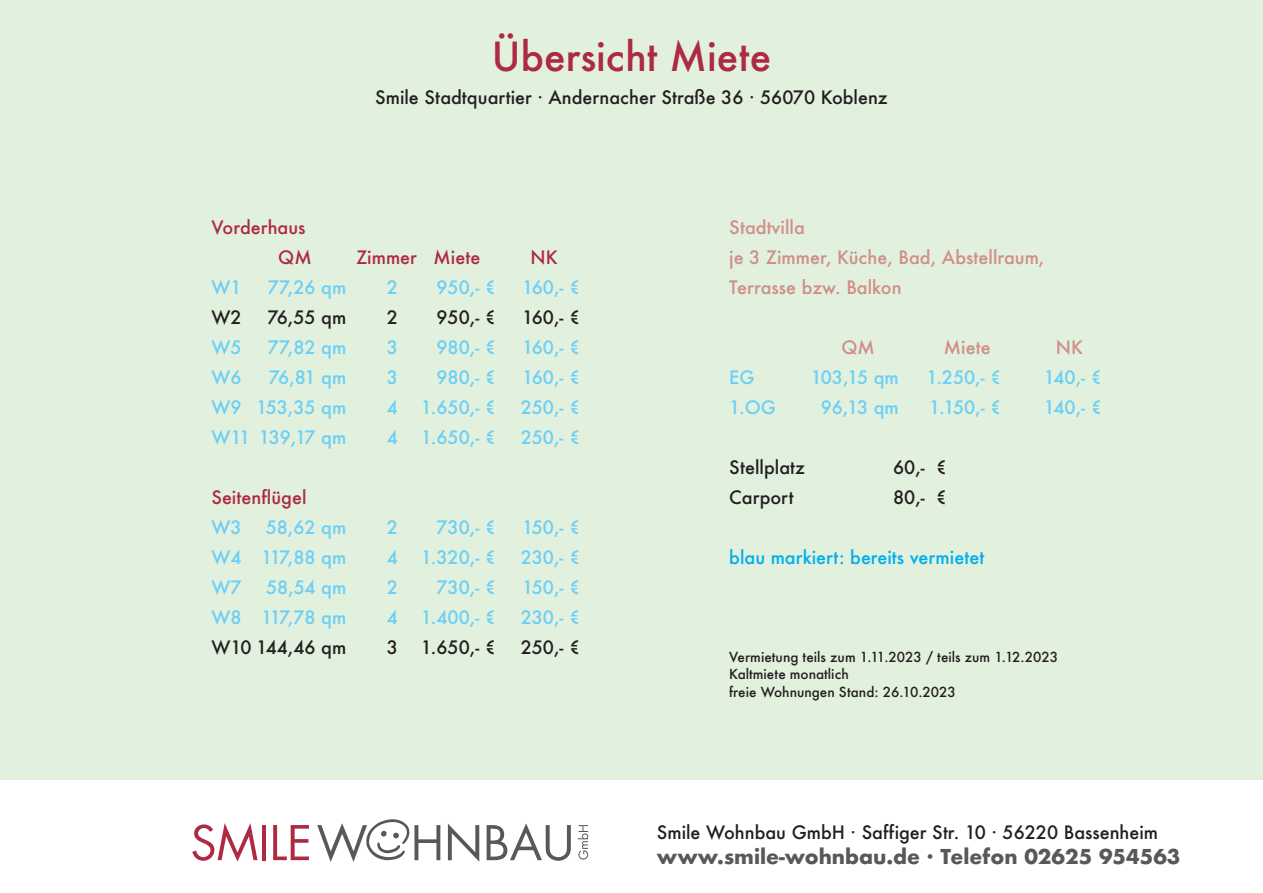
<style>
.page{position:relative;width:1263px;height:893px;background:#fff}
.page>*{position:absolute;margin:0;border:0;box-sizing:border-box;transform-origin:0 0}
.t1{font:500 39px "Futura";color:#ae2a42}
.t2{font:700 19.95px "Futura";color:#57585a}
.t3{font:500 18px "Futura";color:#6bcff6}
.t4{font:500 18px "Futura";color:#231f20}
.t5{font:500 18px "Futura";color:#d08e88}
.t6{font:500 18px "Futura";color:#ae2a42}
.t7{font:500 18px "Futura";color:#00aeef}
.t8{font:500 18px "Futura";letter-spacing:-.035em;color:#6bcff6}
.t9{font:500 13.5px/17.5px "Futura";color:#231f20}
</style>
<div class="page">
<div style="left:0;top:0;width:1263px;height:758px;background:#e2f0de"></div>
<div style="left:0;top:145px;width:1263px;height:635px;background:#e2f0de"></div>
<svg style="left:192px;top:823px;width:65px;height:39px"></svg>
<hr style="left:262px;top:825px;width:4px;height:35px;background:#ae2a42">
<svg style="left:273px;top:825px;width:36px;height:35px"></svg>
<svg style="left:317px;top:819px;width:123px;height:43px"></svg>
<svg style="left:448px;top:824px;width:31px;height:38px"></svg>
<svg style="left:487px;top:823px;width:84px;height:38px"></svg>
<svg style="left:578px;top:825px;width:10px;height:35px"></svg>
<p class="t1" style="left:492px;top:30px;width:281px">Übersicht Miete</p>
<p class="t4" style="left:375px;top:86px;width:514px">Smile Stadtquartier · Andernacher Straße 36 · 56070 Koblenz</p>
<p class="t6" style="left:211px;top:215px;width:96px">Vorderhaus</p>
<p class="t6" style="left:278px;top:245px;width:35px">QM</p>
<p class="t6" style="left:356px;top:245px;width:126px">Zimmer Miete</p>
<p class="t6" style="left:531px;top:245px;width:29px">NK</p>
<p class="t3" style="left:212px;top:275px;width:32px">W1</p>
<p class="t3" style="left:268px;top:275px;width:80px">77,26 qm</p>
<p class="t3" style="left:387px;top:275px;width:13px">2</p>
<p class="t3" style="left:436px;top:275px;width:61px">950,- €</p>
<p class="t3" style="left:522px;top:275px;width:59px">160,- €</p>
<p class="t4" style="left:212px;top:305px;width:32px">W2</p>
<p class="t4" style="left:268px;top:305px;width:80px">76,55 qm</p>
<p class="t4" style="left:387px;top:305px;width:13px">2</p>
<p class="t4" style="left:436px;top:305px;width:61px">950,- €</p>
<p class="t4" style="left:522px;top:305px;width:59px">160,- €</p>
<p class="t3" style="left:212px;top:335px;width:32px">W5</p>
<p class="t3" style="left:268px;top:335px;width:80px">77,82 qm</p>
<p class="t3" style="left:387px;top:335px;width:13px">3</p>
<p class="t3" style="left:436px;top:335px;width:61px">980,- €</p>
<p class="t3" style="left:522px;top:335px;width:59px">160,- €</p>
<p class="t3" style="left:212px;top:365px;width:32px">W6</p>
<p class="t3" style="left:269px;top:365px;width:79px">76,81 qm</p>
<p class="t3" style="left:387px;top:365px;width:13px">3</p>
<p class="t3" style="left:436px;top:365px;width:61px">980,- €</p>
<p class="t3" style="left:522px;top:365px;width:59px">160,- €</p>
<p class="t3" style="left:212px;top:395px;width:136px">W9 153,35 qm</p>
<p class="t3" style="left:387px;top:395px;width:13px">4</p>
<p class="t3" style="left:421px;top:395px;width:77px">1.650,- €</p>
<p class="t3" style="left:521px;top:395px;width:61px">250,- €</p>
<p class="t8" style="left:212px;top:425px;width:136px">W11 139,17 qm</p>
<p class="t3" style="left:387px;top:425px;width:13px">4</p>
<p class="t3" style="left:421px;top:425px;width:77px">1.650,- €</p>
<p class="t3" style="left:521px;top:425px;width:61px">250,- €</p>
<p class="t6" style="left:211px;top:485px;width:96px">Seitenflügel</p>
<p class="t3" style="left:212px;top:515px;width:32px">W3</p>
<p class="t3" style="left:266px;top:515px;width:82px">58,62 qm</p>
<p class="t3" style="left:387px;top:515px;width:13px">2</p>
<p class="t3" style="left:436px;top:515px;width:61px">730,- €</p>
<p class="t3" style="left:522px;top:515px;width:60px">150,- €</p>
<p class="t3" style="left:212px;top:545px;width:136px">W4 117,88 qm</p>
<p class="t3" style="left:387px;top:545px;width:13px">4</p>
<p class="t3" style="left:421px;top:545px;width:77px">1.320,- €</p>
<p class="t3" style="left:521px;top:545px;width:61px">230,- €</p>
<p class="t3" style="left:212px;top:575px;width:32px">W7</p>
<p class="t3" style="left:266px;top:575px;width:82px">58,54 qm</p>
<p class="t3" style="left:387px;top:575px;width:13px">2</p>
<p class="t3" style="left:436px;top:575px;width:61px">730,- €</p>
<p class="t3" style="left:522px;top:575px;width:60px">150,- €</p>
<p class="t3" style="left:212px;top:605px;width:136px">W8 117,78 qm</p>
<p class="t3" style="left:387px;top:605px;width:13px">4</p>
<p class="t3" style="left:421px;top:605px;width:77px">1.400,- €</p>
<p class="t3" style="left:521px;top:605px;width:61px">230,- €</p>
<p class="t4" style="left:212px;top:635px;width:136px">W10 144,46 qm</p>
<p class="t4" style="left:387px;top:635px;width:13px">3</p>
<p class="t4" style="left:421px;top:635px;width:77px">1.650,- €</p>
<p class="t4" style="left:521px;top:635px;width:61px">250,- €</p>
<p class="t5" style="left:729px;top:216px;width:77px">Stadtvilla</p>
<p class="t5" style="left:729px;top:246px;width:317px">je 3 Zimmer, Küche, Bad, Abstellraum,</p>
<p class="t5" style="left:729px;top:276px;width:174px">Terrasse bzw. Balkon</p>
<p class="t5" style="left:841px;top:336px;width:35px">QM</p>
<p class="t5" style="left:944px;top:336px;width:48px">Miete</p>
<p class="t5" style="left:1056px;top:336px;width:29px">NK</p>
<p class="t3" style="left:729px;top:366px;width:27px">EG</p>
<p class="t3" style="left:811px;top:366px;width:89px">103,15 qm</p>
<p class="t3" style="left:926px;top:366px;width:77px">1.250,- €</p>
<p class="t3" style="left:1044px;top:366px;width:60px">140,- €</p>
<p class="t3" style="left:729px;top:396px;width:48px">1.OG</p>
<p class="t3" style="left:821px;top:396px;width:79px">96,13 qm</p>
<p class="t3" style="left:929px;top:396px;width:74px">1.150,- €</p>
<p class="t3" style="left:1044px;top:396px;width:60px">140,- €</p>
<p class="t4" style="left:729px;top:456px;width:77px">Stellplatz</p>
<p class="t4" style="left:893px;top:456px;width:55px">60,- €</p>
<p class="t4" style="left:729px;top:486px;width:66px">Carport</p>
<p class="t4" style="left:893px;top:486px;width:55px">80,- €</p>
<p class="t7" style="left:729px;top:546px;width:257px">blau markiert: bereits vermietet</p>
<p class="t9" style="left:729px;top:648px;width:330px">Vermietung teils zum 1.11.2023 / teils zum 1.12.2023<br>Kaltmiete monatlich<br>freie Wohnungen Stand: 26.10.2023</p>
<p class="t4" style="left:657px;top:820px;width:503px">Smile Wohnbau GmbH · Saffiger Str. 10 · 56220 Bassenheim</p>
<p class="t2" style="left:657px;top:844px;width:525px">www.smile-wohnbau.de · Telefon 02625 954563</p>
</div>
